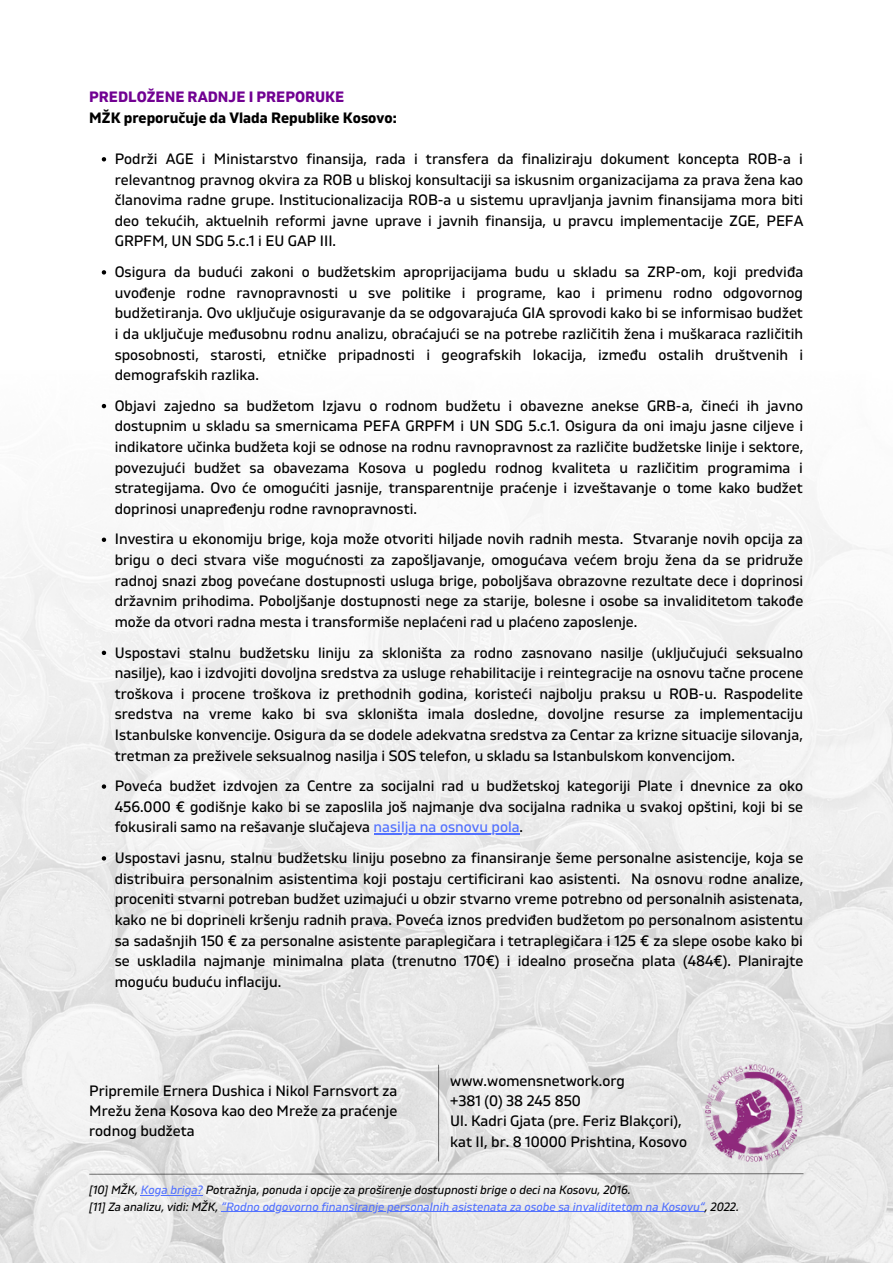
<style>
.page{position:relative;width:893px;height:1264px;background:#fff}
.page>*{position:absolute;margin:0;border:0;box-sizing:border-box;transform-origin:0 0}
.t1{font:15px/20.5px "Gilam";color:#000;text-align:justify}
.t2{font:700 15px "Gilam";color:#000}
.t3{font:700 15px "Gilam";color:#710092}
.t4{font:italic 12px/16.2px "Gilam";color:#000}
.s1{color:#5271ff}
</style>
<div class="page">
<img style="left:0;top:158px;width:892px;height:1104px">
<svg style="left:102px;top:157px;width:4px;height:4px"></svg>
<svg style="left:102px;top:270px;width:4px;height:4px"></svg>
<svg style="left:102px;top:404px;width:4px;height:4px"></svg>
<svg style="left:102px;top:537px;width:4px;height:5px"></svg>
<svg style="left:102px;top:650px;width:4px;height:5px"></svg>
<svg style="left:102px;top:784px;width:4px;height:4px"></svg>
<hr style="left:373px;top:833px;width:146px;height:2px;background:#5271ff">
<svg style="left:102px;top:856px;width:4px;height:4px"></svg>
<hr style="left:141px;top:1194px;width:62px;height:1px;background:#5271ff">
<hr style="left:226px;top:1211px;width:473px;height:1px;background:#5271ff">
<svg style="left:88px;top:1172px;width:716px;height:3px;background:#bcbcbc"></svg>
<img style="left:705px;top:1064px;width:97px;height:96px">
<hr style="left:438px;top:1064px;width:1px;height:97px;background:#000">
<p class="t3" style="left:89px;top:88px;width:256px">PREDLOŽENE RADNJE I PREPORUKE</p>
<p class="t2" style="left:89px;top:109px;width:309px">MŽK preporučuje da Vlada Republike Kosovo:</p>
<p class="t1" style="left:115px;top:149px;width:690px">Podrži AGE i Ministarstvo finansija, rada i transfera da finaliziraju dokument koncepta ROB-a i relevantnog pravnog okvira za ROB u bliskoj konsultaciji sa iskusnim organizacijama za prava žena kao članovima radne grupe. Institucionalizacija ROB-a u sistemu upravljanja javnim finansijama mora biti deo tekućih, aktuelnih reformi javne uprave i javnih finansija, u pravcu implementacije ZGE, PEFA GRPFM, UN SDG 5.c.1 i EU GAP III.</p>
<p class="t1" style="left:115px;top:262px;width:690px">Osigura da budući zakoni o budžetskim aproprijacijama budu u skladu sa ZRP-om, koji predviđa uvođenje rodne ravnopravnosti u sve politike i programe, kao i primenu rodno odgovornog budžetiranja. Ovo uključuje osiguravanje da se odgovarajuća GIA sprovodi kako bi se informisao budžet i da uključuje međusobnu rodnu analizu, obraćajući se na potrebe različitih žena i muškaraca različitih sposobnosti, starosti, etničke pripadnosti i geografskih lokacija, između ostalih društvenih i demografskih razlika.</p>
<p class="t1" style="left:115px;top:396px;width:690px">Objavi zajedno sa budžetom Izjavu o rodnom budžetu i obavezne anekse GRB-a, čineći ih javno dostupnim u skladu sa smernicama PEFA GRPFM i UN SDG 5.c.1. Osigura da oni imaju jasne ciljeve i indikatore učinka budžeta koji se odnose na rodnu ravnopravnost za različite budžetske linije i sektore, povezujući budžet sa obavezama Kosova u pogledu rodnog kvaliteta u različitim programima i strategijama. Ovo će omogućiti jasnije, transparentnije praćenje i izveštavanje o tome kako budžet doprinosi unapređenju rodne ravnopravnosti.</p>
<p class="t1" style="left:115px;top:529px;width:690px">Investira u ekonomiju brige, koja može otvoriti hiljade novih radnih mesta. Stvaranje novih opcija za brigu o deci stvara više mogućnosti za zapošljavanje, omogućava većem broju žena da se pridruže radnoj snazi zbog povećane dostupnosti usluga brige, poboljšava obrazovne rezultate dece i doprinosi državnim prihodima. Poboljšanje dostupnosti nege za starije, bolesne i osobe sa invaliditetom takođe može da otvori radna mesta i transformiše neplaćeni rad u plaćeno zaposlenje.</p>
<p class="t1" style="left:115px;top:642px;width:690px">Uspostavi stalnu budžetsku liniju za skloništa za rodno zasnovano nasilje (uključujući seksualno nasilje), kao i izdvojiti dovoljna sredstva za usluge rehabilitacije i reintegracije na osnovu tačne procene troškova i procene troškova iz prethodnih godina, koristeći najbolju praksu u ROB-u. Raspodelite sredstva na vreme kako bi sva skloništa imala dosledne, dovoljne resurse za implementaciju Istanbulske konvencije. Osigura da se dodele adekvatna sredstva za Centar za krizne situacije silovanja, tretman za preživele seksualnog nasilja i SOS telefon, u skladu sa Istanbulskom konvencijom.</p>
<p class="t1" style="left:115px;top:776px;width:689px">Poveća budžet izdvojen za Centre za socijalni rad u budžetskoj kategoriji Plate i dnevnice za oko 456.000 € godišnje kako bi se zaposlila još najmanje dva socijalna radnika u svakoj opštini, koji bi se fokusirali samo na rešavanje slučajeva <span class="s1">nasilja na osnovu pola</span>.</p>
<p class="t1" style="left:115px;top:848px;width:690px">Uspostavi jasnu, stalnu budžetsku liniju posebno za finansiranje šeme personalne asistencije, koja se distribuira personalnim asistentima koji postaju certificirani kao asistenti. Na osnovu rodne analize, proceniti stvarni potreban budžet uzimajući u obzir stvarno vreme potrebno od personalnih asistenata, kako ne bi doprineli kršenju radnih prava. Poveća iznos predviđen budžetom po personalnom asistentu sa sadašnjih 150 € za personalne asistente paraplegičara i tetraplegičara i 125 € za slepe osobe kako bi se uskladila najmanje minimalna plata (trenutno 170€) i idealno prosečna plata (484€). Planirajte moguću buduću inflaciju.</p>
<p class="t1" style="left:89px;top:1081px;width:309px">Pripremile Ernera Dushica i Nikol Farnsvort za Mrežu žena Kosova kao deo Mreže za praćenje rodnog budžeta</p>
<p class="t1" style="left:450px;top:1071px;width:238px;text-align:left">www.womensnetwork.org<br>+381 (0) 38 245 850<br>Ul. Kadri Gjata (pre. Feriz Blakçori), kat II, br. 8 10000 Prishtina, Kosovo</p>
<p class="t4" style="left:89px;top:1182px;width:651px">[10] MŽK, <span class="s1">Koga briga?</span> Potražnja, ponuda i opcije za proširenje dostupnosti brige o deci na Kosovu, 2016.<br>[11] Za analizu, vidi: MŽK, <span class="s1">“Rodno odgovorno finansiranje personalnih asistenata za osobe sa invaliditetom na Kosovu“</span>, 2022.</p>
</div>
